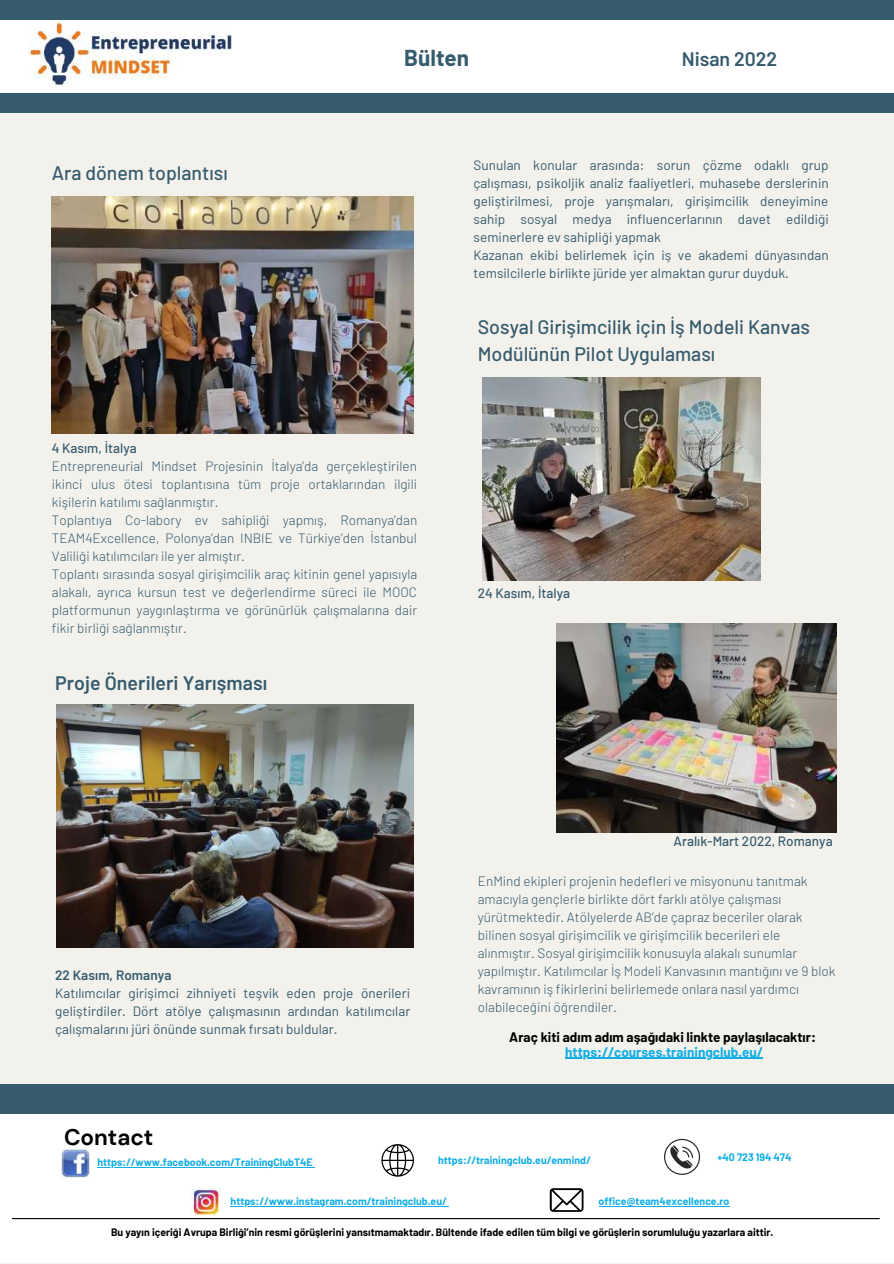
<style>
.page{position:relative;width:894px;height:1264px;background:#fff}
.page>*{position:absolute;margin:0;border:0;box-sizing:border-box;transform-origin:0 0}
.t1{font:700 22.5px "DM Sans";color:#000}
.t2{font:700 22.5px "Barlow";color:#365b6d}
.t3{font:500 19.5px/27px "Barlow";color:#365b6d}
.t4{font:600 19.5px "Barlow";letter-spacing:.005em;color:#365b6d}
.t5{font:300 13.5px/18px "Barlow";color:#365b6d}
.t6{font:13.5px/18px "Barlow";letter-spacing:.005em;color:#365b6d;text-align:justify}
.t7{font:500 13.5px "Barlow";color:#365b6d}
.t8{font:700 13.5px "Barlow";color:#000}
.t9{font:700 13.5px "Barlow";color:#11aee5}
.t10{font:600 13.5px "Barlow";letter-spacing:.005em;color:#365b6d}
.t11{font:700 10.5px "Barlow";color:#11aee5}
.t12{font:700 10.5px "Barlow";color:#000}
</style>
<div class="page">
<div style="left:0;top:0;width:893px;height:1263px;background:#f2f1ec"></div>
<img style="left:52px;top:196px;width:361px;height:238px">
<div style="left:0;top:0;width:893px;height:113px;background:#365b6d"></div>
<div style="left:0;top:21px;width:893px;height:72px;background:#fff"></div>
<img style="left:28px;top:21px;width:203px;height:64px">
<div style="left:0;top:1084px;width:893px;height:157px;background:#365b6d"></div>
<div style="left:0;top:1113px;width:893px;height:149px;background:#fff"></div>
<img style="left:191px;top:1188px;width:30px;height:26px">
<img style="left:62px;top:1149px;width:28px;height:28px">
<svg style="left:381px;top:1144px;width:33px;height:33px"></svg>
<svg style="left:549px;top:1188px;width:34px;height:23px"></svg>
<svg style="left:664px;top:1138px;width:35px;height:36px"></svg>
<hr style="left:97px;top:1166px;width:215px;height:1px;background:#11aee5">
<hr style="left:230px;top:1206px;width:216px;height:1px;background:#11aee5">
<hr style="left:598px;top:1206px;width:131px;height:1px;background:#11aee5">
<hr style="left:12px;top:1217px;width:867px;height:2px;background:#000">
<hr style="left:565px;top:1057px;width:197px;height:1px;background:#11aee5">
<img style="left:56px;top:704px;width:357px;height:243px">
<img style="left:482px;top:377px;width:278px;height:203px">
<img style="left:556px;top:623px;width:280px;height:209px">
<h2 class="t3" style="left:52px;top:159px;width:177px">Ara dönem toplantısı</h2>
<h1 class="t2" style="left:404px;top:43px;width:67px">Bülten</h1>
<h2 class="t4" style="left:681px;top:46px;width:97px">Nisan 2022</h2>
<p class="t6" style="left:473px;top:156px;width:356px;text-align:left">Sunulan konular arasında: sorun çözme odaklı grup çalışması, psikoljik analiz faaliyetleri, muhasebe derslerinin geliştirilmesi, proje yarışmaları, girişimcilik deneyimine sahip sosyal medya influencerlarının davet edildiği seminerlere ev sahipliği yapmak<br>Kazanan ekibi belirlemek için iş ve akademi dünyasından temsilcilerle birlikte jüride yer almaktan gurur duyduk.</p>
<h2 class="t3" style="left:477px;top:313px;width:333px">Sosyal Girişimcilik için İş Modeli Kanvas<br>Modülünün Pilot Uygulaması</h2>
<p class="t7" style="left:52px;top:439px;width:86px">4 Kasım, İtalya</p>
<p class="t5" style="left:52px;top:456px;width:367px">Entrepreneurial Mindset Projesinin İtalya’da gerçekleştirilen ikinci ulus ötesi toplantısına tüm proje ortaklarından ilgili kişilerin katılımı sağlanmıştır.<br>Toplantıya Co-labory ev sahipliği yapmış, Romanya’dan TEAM4Excellence, Polonya’dan INBIE ve Türkiye’den İstanbul Valiliği katılımcıları ile yer almıştır.<br>Toplantı sırasında sosyal girişimcilik araç kitinin genel yapısıyla alakalı, ayrıca kursun test ve değerlendirme süreci ile MOOC platformunun yaygınlaştırma ve görünürlük çalışmalarına dair fikir birliği sağlanmıştır.</p>
<h2 class="t4" style="left:55px;top:670px;width:214px">Proje Önerileri Yarışması</h2>
<p class="t10" style="left:55px;top:966px;width:118px">22 Kasım, Romanya</p>
<p class="t6" style="left:55px;top:983px;width:356px">Katılımcılar girişimci zihniyeti teşvik eden proje önerileri geliştirdiler. Dört atölye çalışmasının ardından katılımcılar çalışmalarını jüri önünde sunmak fırsatı buldular.</p>
<p class="t7" style="left:477px;top:584px;width:94px">24 Kasım, İtalya</p>
<p class="t7" style="left:673px;top:832px;width:161px">Aralık-Mart 2022, Romanya</p>
<p class="t5" style="left:477px;top:871px;width:359px">EnMind ekipleri projenin hedefleri ve misyonunu tanıtmak amacıyla gençlerle birlikte dört farklı atölye çalışması yürütmektedir. Atölyelerde AB’de çapraz beceriler olarak bilinen sosyal girişimcilik ve girişimcilik becerileri ele alınmıştır. Sosyal girişimcilik konusuyla alakalı sunumlar yapılmıştır. Katılımcılar İş Modeli Kanvasının mantığını ve 9 blok kavramının iş fikirlerini belirlemede onlara nasıl yardımcı olabileceğini öğrendiler.</p>
<p class="t8" style="left:509px;top:1028px;width:308px">Araç kiti adım adım aşağıdaki linkte paylaşılacaktır:</p>
<p class="t9" style="left:565px;top:1043px;width:199px">https://courses.trainingclub.eu/</p>
<h1 class="t1" style="left:64px;top:1122px;width:91px">Contact</h1>
<p class="t11" style="left:97px;top:1155px;width:217px">https://www.facebook.com/TrainingClubT4E</p>
<p class="t11" style="left:230px;top:1194px;width:217px">https://www.instagram.com/trainingclub.eu/</p>
<p class="t11" style="left:438px;top:1153px;width:154px">https://trainingclub.eu/enmind/</p>
<p class="t11" style="left:717px;top:1150px;width:75px">+40 723 194 474</p>
<p class="t11" style="left:598px;top:1194px;width:132px">office@team4excellence.ro</p>
<p class="t12" style="left:111px;top:1224px;width:663px">Bu yayın içeriği Avrupa Birliği’nin resmi görüşlerini yansıtmamaktadır. Bültende ifade edilen tüm bilgi ve görüşlerin sorumluluğu yazarlara aittir.</p>
</div>
